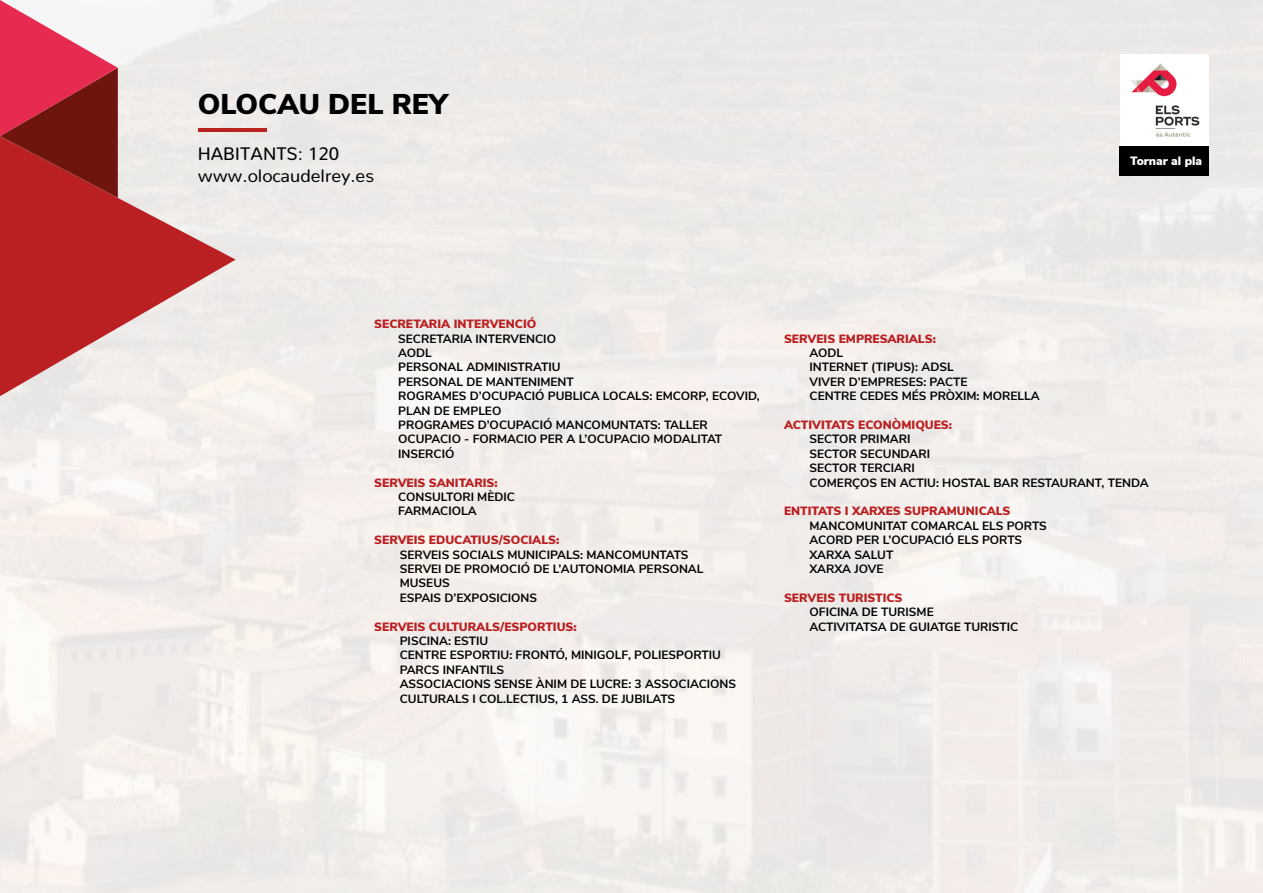
<style>
.page{position:relative;width:1263px;height:893px;background:#fff}
.page>*{position:absolute;margin:0;border:0;box-sizing:border-box;transform-origin:0 0}
.t1{font:900 28.5px "Nunito Sans";color:#000}
.t2{font:18px/21.6px "Nunito";color:#000}
.t3{font:700 12px/14.4px "Nunito Sans";color:#000}
.t4{font:900 12px "Nunito Sans";color:#ba2021}
.t5{font:900 12px "Nunito Sans";color:#fff}
</style>
<div class="page">
<img style="left:0;top:0;width:1263px;height:893px">
<svg style="left:0;top:136px;width:236px;height:260px;background:#d48585"></svg>
<svg style="left:0;top:0;width:118px;height:198px"></svg>
<hr style="left:199px;top:129px;width:68px;height:3px;background:#ba2222">
<img style="left:1120px;top:54px;width:89px;height:92px">
<div style="left:1119px;top:146px;width:90px;height:29px;background:#000"></div>
<h1 class="t1" style="left:198px;top:83px;width:251px">OLOCAU DEL REY</h1>
<h2 class="t2" style="left:198px;top:141px;width:178px">HABITANTS: 120 www.olocaudelrey.es</h2>
<p class="t5" style="left:1130px;top:152px;width:74px">Tornar al pla</p>
<p class="t4" style="left:374px;top:315px;width:164px">SECRETARIA INTERVENCIÓ</p>
<p class="t3" style="left:398px;top:331px;width:363px">SECRETARIA INTERVENCIO<br>AODL<br>PERSONAL ADMINISTRATIU<br>PERSONAL DE MANTENIMENT<br>ROGRAMES D’OCUPACIÓ PUBLICA LOCALS: EMCORP, ECOVID,<br>PLAN DE EMPLEO<br>PROGRAMES D’OCUPACIÓ MANCOMUNTATS: TALLER<br>OCUPACIO - FORMACIO PER A L’OCUPACIO MODALITAT<br>INSERCIÓ</p>
<p class="t4" style="left:374px;top:474px;width:125px">SERVEIS SANITARIS:</p>
<p class="t3" style="left:398px;top:489px;width:118px">CONSULTORI MÈDIC<br>FARMACIOLA</p>
<p class="t4" style="left:374px;top:531px;width:187px">SERVEIS EDUCATIUS/SOCIALS:</p>
<p class="t3" style="left:400px;top:547px;width:305px">SERVEIS SOCIALS MUNICIPALS: MANCOMUNTATS<br>SERVEI DE PROMOCIÓ DE L’AUTONOMIA PERSONAL<br>MUSEUS<br>ESPAIS D’EXPOSICIONS</p>
<p class="t4" style="left:374px;top:618px;width:204px">SERVEIS CULTURALS/ESPORTIUS:</p>
<p class="t3" style="left:400px;top:633px;width:338px">PISCINA: ESTIU<br>CENTRE ESPORTIU: FRONTÓ, MINIGOLF, POLIESPORTIU PARCS INFANTILS<br>ASSOCIACIONS SENSE ÀNIM DE LUCRE: 3 ASSOCIACIONS CULTURALS I COL.LECTIUS, 1 ASS. DE JUBILATS</p>
<p class="t4" style="left:784px;top:330px;width:153px">SERVEIS EMPRESARIALS:</p>
<p class="t3" style="left:809px;top:345px;width:232px">AODL<br>INTERNET (TIPUS): ADSL<br>VIVER D’EMPRESES: PACTE<br>CENTRE CEDES MÉS PRÒXIM: MORELLA</p>
<p class="t4" style="left:784px;top:416px;width:170px">ACTIVITATS ECONÒMIQUES:</p>
<p class="t3" style="left:809px;top:431px;width:341px">SECTOR PRIMARI<br>SECTOR SECUNDARI<br>SECTOR TERCIARI<br>COMERÇOS EN ACTIU: HOSTAL BAR RESTAURANT, TENDA</p>
<p class="t4" style="left:784px;top:502px;width:228px">ENTITATS I XARXES SUPRAMUNICALS</p>
<p class="t3" style="left:809px;top:518px;width:239px">MANCOMUNITAT COMARCAL ELS PORTS<br>ACORD PER L’OCUPACIÓ ELS PORTS<br>XARXA SALUT<br>XARXA JOVE</p>
<p class="t4" style="left:784px;top:589px;width:120px">SERVEIS TURISTICS</p>
<p class="t3" style="left:809px;top:604px;width:210px">OFICINA DE TURISME<br>ACTIVITATSA DE GUIATGE TURISTIC</p>
</div>
